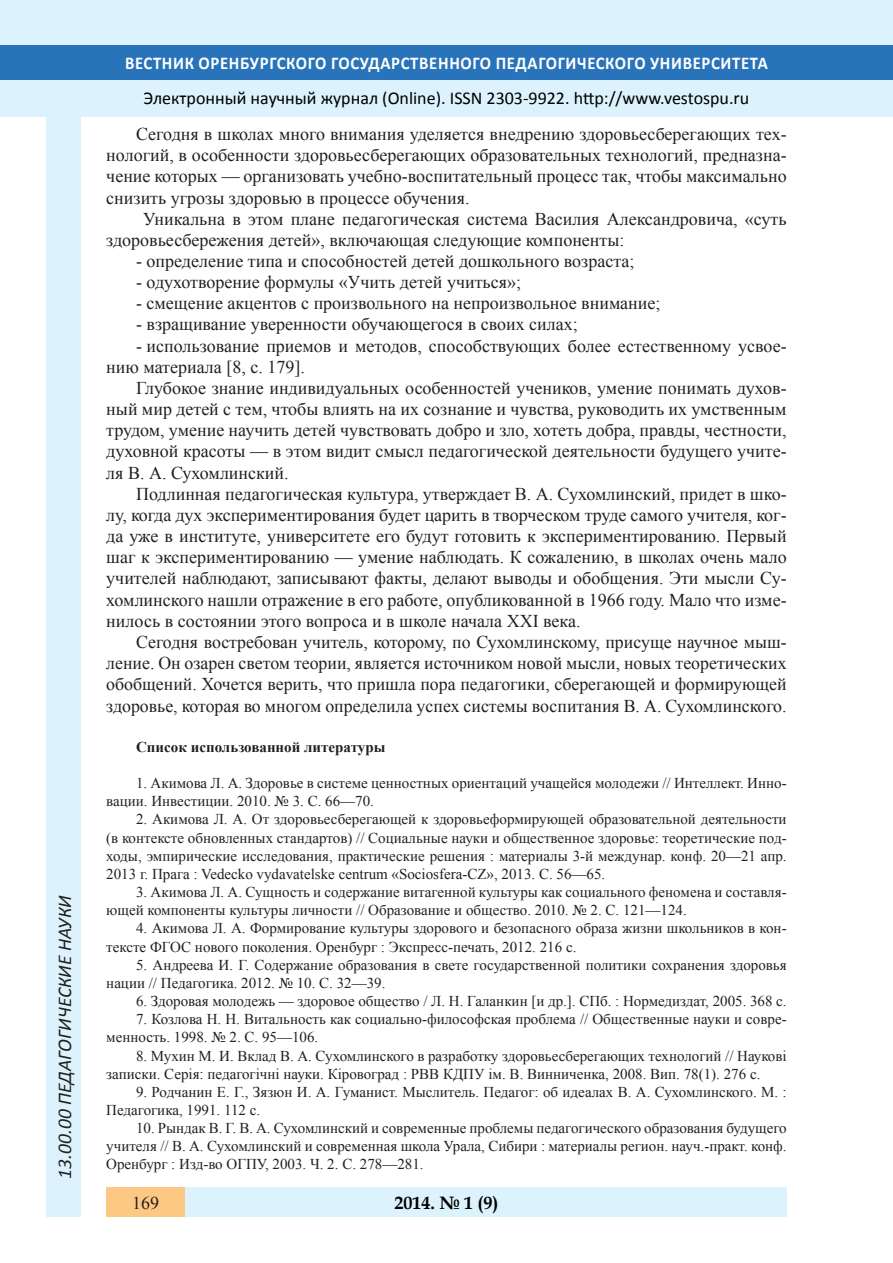
<style>
.page{position:relative;width:893px;height:1263px;background:#fff}
.page>*{position:absolute;margin:0;border:0;box-sizing:border-box;transform-origin:0 0}
.t1{font:italic 19.5px "Calibri";color:#231f20}
.Стиль2{font:18px/21.1px "Times New Roman";color:#231f20;text-align:justify}
.t2{font:18px "Calibri";color:#000}
.t3{font:700 18px "Calibri";letter-spacing:.04em;color:#fff;scale:.93 1}
.t4{font:700 18px "Book Antiqua";color:#000}
.литература{font:15px/18.1px "Times New Roman";color:#231f20}
.литература-2{font:700 15px "Times New Roman";color:#231f20}
</style>
<div class="page">
<div style="left:0;top:0;width:893px;height:116px;background:#dcf2fc"></div>
<div style="left:0;top:45px;width:893px;height:34px;background:#2873ba"></div>
<div style="left:47px;top:116px;width:34px;height:1101px;background:#dcf2fc"></div>
<div style="left:106px;top:1188px;width:681px;height:29px;background:#dcf2fc"></div>
<div style="left:106px;top:1188px;width:79px;height:29px;background:#fdc784"></div>
<p class="t1" style="left:51px;top:1179px;width:285px;rotate:-90deg">13.00.00 ПЕДАГОГИЧЕСКИЕ НАУКИ</p>
<p class="t3" style="left:125px;top:51px;width:693px">ВЕСТНИК ОРЕНБУРГСКОГО ГОСУДАРСТВЕННОГО ПЕДАГОГИЧЕСКОГО УНИВЕРСИТЕТА</p>
<p class="t2" style="left:144px;top:86px;width:607px">Электронный научный журнал (Online). ISSN 2303-9922. http://www.vestospu.ru</p>
<p class="Стиль2" style="left:106px;top:123px;width:682px;text-indent:30px">Сегодня в школах много внимания уделяется внедрению здоровьесберегающих тех&shy;нологий, в особенности здоровьесберегающих образовательных технологий, предназна&shy;чение которых — организовать учебно-воспитательный процесс так, чтобы максимально снизить угрозы здоровью в процессе обучения.</p>
<p class="Стиль2" style="left:106px;top:208px;width:682px;text-indent:37px">Уникальна в этом плане педагогическая система Василия Александровича, «суть здоровьесбережения детей», включающая следующие компоненты:</p>
<p class="Стиль2" style="left:136px;top:250px;width:500px">- определение типа и способностей детей дошкольного возраста;</p>
<p class="Стиль2" style="left:136px;top:271px;width:386px">- одухотворение формулы «Учить детей учиться»;</p>
<p class="Стиль2" style="left:136px;top:292px;width:526px">- смещение акцентов с произвольного на непроизвольное внимание;</p>
<p class="Стиль2" style="left:136px;top:314px;width:443px">- взращивание уверенности обучающегося в своих силах;</p>
<p class="Стиль2" style="left:106px;top:335px;width:682px;text-indent:30px">- использование приемов и методов, способствующих более естественному усвое&shy;нию материала [8, с. 179].</p>
<p class="Стиль2" style="left:106px;top:377px;width:682px;text-indent:30px">Глубокое знание индивидуальных особенностей учеников, умение понимать духов&shy;ный мир детей с тем, чтобы влиять на их сознание и чувства, руководить их умственным трудом, умение научить детей чувствовать добро и зло, хотеть добра, правды, честности, духовной красоты — в этом видит смысл педагогической деятельности будущего учите&shy;ля В. А. Сухомлинский.</p>
<p class="Стиль2" style="left:106px;top:483px;width:682px;text-indent:30px">Подлинная педагогическая культура, утверждает В. А. Сухомлинский, придет в шко&shy;лу, когда дух экспериментирования будет царить в творческом труде самого учителя, ког&shy;да уже в институте, университете его будут готовить к экспериментированию. Первый шаг к экспериментированию — умение наблюдать. К сожалению, в школах очень мало учителей наблюдают, записывают факты, делают выводы и обобщения. Эти мысли Су&shy;хомлинского нашли отражение в его работе, опубликованной в 1966 году. Мало что изме&shy;нилось в состоянии этого вопроса и в школе начала XXI века.</p>
<p class="Стиль2" style="left:106px;top:631px;width:682px;text-indent:30px">Сегодня востребован учитель, которому, по Сухомлинскому, присуще научное мыш&shy;ление. Он озарен светом теории, является источником новой мысли, новых теоретических обобщений. Хочется верить, что пришла пора педагогики, сберегающей и формирующей здоровье, которая во многом определила успех системы воспитания В. А. Сухомлинского.</p>
<p class="литература-2" style="left:136px;top:736px;width:251px">Список использованной литературы</p>
<p class="литература" style="left:106px;top:774px;width:682px;text-indent:30px">1. Акимова Л. А. Здоровье в системе ценностных ориентаций учащейся молодежи // Интеллект. Инно&shy;вации. Инвестиции. 2010. № 3. С. 66—70.</p>
<p class="литература" style="left:106px;top:810px;width:682px;text-align:justify;text-indent:30px">2. Акимова Л. А. От здоровьесберегающей к здоровьеформирующей образовательной деятельности (в контексте обновленных стандартов) // Социальные науки и общественное здоровье: теоретические под&shy;ходы, эмпирические исследования, практические решения : материалы 3-й междунар. конф. 20—21 апр.<br>2013 г. Прага : Vedecko vydavatelske centrum «Sociosfera-CZ», 2013. С. 56—65.</p>
<p class="литература" style="left:106px;top:883px;width:682px;text-indent:30px">3. Акимова Л. А. Сущность и содержание витагенной культуры как социального феномена и составля&shy;ющей компоненты культуры личности // Образование и общество. 2010. № 2. С. 121—124.</p>
<p class="литература" style="left:106px;top:919px;width:682px;text-indent:30px">4. Акимова Л. А. Формирование культуры здорового и безопасного образа жизни школьников в кон&shy;тексте ФГОС нового поколения. Оренбург : Экспресс-печать, 2012. 216 с.</p>
<p class="литература" style="left:106px;top:955px;width:682px;text-indent:30px">5. Андреева И. Г. Содержание образования в свете государственной политики сохранения здоровья нации // Педагогика. 2012. № 10. С. 32—39.</p>
<p class="литература" style="left:136px;top:992px;width:652px">6. Здоровая молодежь — здоровое общество / Л. Н. Галанкин [и др.]. СПб. : Нормедиздат, 2005. 368 с.</p>
<p class="литература" style="left:106px;top:1010px;width:682px;text-indent:30px">7. Козлова Н. Н. Витальность как социально-философская проблема // Общественные науки и совре&shy;менность. 1998. № 2. С. 95—106.</p>
<p class="литература" style="left:106px;top:1046px;width:682px;text-indent:30px">8. Мухин М. И. Вклад В. А. Сухомлинского в разработку здоровьесберегающих технологий // Наукові записки. Серія: педагогічні науки. Кіровоград : РВВ КДПУ ім. В. Винниченка, 2008. Вип. 78(1). 276 с.</p>
<p class="литература" style="left:106px;top:1082px;width:682px;text-indent:30px">9. Родчанин Е. Г., Зязюн И. А. Гуманист. Мыслитель. Педагог: об идеалах В. А. Сухомлинского. М. :<br>Педагогика, 1991. 112 с.</p>
<p class="литература" style="left:106px;top:1119px;width:682px;text-align:justify;text-indent:30px">10. Рындак В. Г. В. А. Сухомлинский и современные проблемы педагогического образования будущего учителя // В. А. Сухомлинский и современная школа Урала, Сибири : материалы регион. науч.-практ. конф.<br>Оренбург : Изд-во ОГПУ, 2003. Ч. 2. С. 278—281.</p>
<p class="Стиль2" style="left:132px;top:1192px;width:28px">169</p>
<p class="t4" style="left:394px;top:1190px;width:106px">2014. № 1 (9)</p>
</div>
